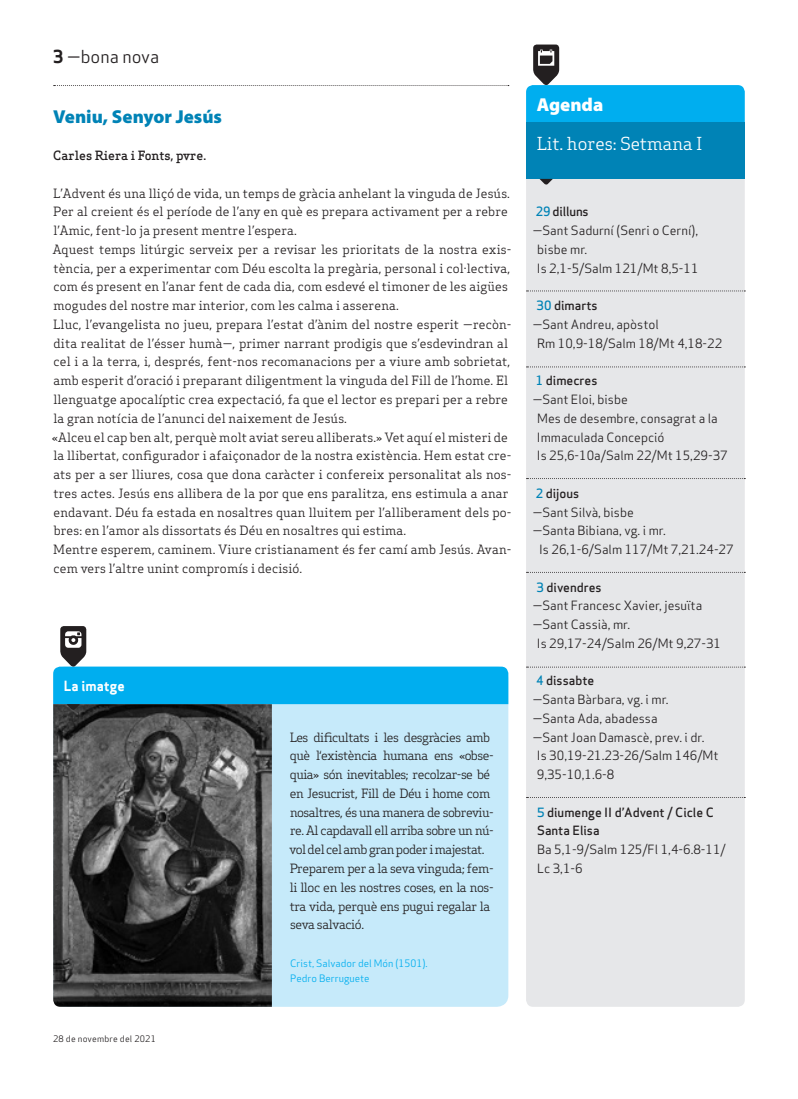
<style>
.page{position:relative;width:798px;height:1099px;background:#fff}
.page>*{position:absolute;margin:0;border:0;box-sizing:border-box;transform-origin:0 0}
.t1{font:900 18.75px "Myriad Pro";color:#0083b6}
.t2{font:900 18.75px "Myriad Pro";color:#fff}
.t3{font:17.5px "Apex Serif";color:#fff}
.t4{font:17.5px "Apex Sans Book T";color:#231f20}
.t5{font:13.75px "Apex Sans Bold T";color:#fff}
.t6{font:12.5px/18.8px "Apex Serif";letter-spacing:.01em;color:#231f20}
.t7{font:12.5px/18.8px "Apex Sans Book T";color:#231f20}
.t8{font:12.5px/18.8px "Apex Serif";letter-spacing:-.04em;color:#231f20}
.t9{font:12.5px/18.8px "Apex Sans Medium T";color:#231f20}
.t10{font:500 12.5px "Apex Serif";color:#231f20}
.t11{font:10px/15px "Apex Sans Book T";color:#00aeef}
.t12{font:8.75px "Apex Sans Book T";letter-spacing:.02em;color:#231f20}
.s1{font-family:"Apex Sans Bold T"}
.s2{color:#0083b6}
</style>
<div class="page">
<svg style="left:54px;top:85px;width:454px;height:1px"></svg>
<div style="left:526px;top:179px;width:218px;height:827px;background:#e6e7e9"></div>
<svg style="left:526px;top:290px;width:219px;height:1px"></svg>
<svg style="left:526px;top:366px;width:219px;height:1px"></svg>
<svg style="left:526px;top:478px;width:219px;height:1px"></svg>
<svg style="left:526px;top:572px;width:219px;height:1px"></svg>
<svg style="left:526px;top:666px;width:219px;height:1px"></svg>
<svg style="left:526px;top:797px;width:219px;height:1px"></svg>
<svg style="left:526px;top:45px;width:218px;height:78px"></svg>
<div style="left:526px;top:123px;width:218px;height:56px;background:#0083b6"></div>
<svg style="left:539px;top:179px;width:13px;height:6px"></svg>
<div style="left:53px;top:666px;width:455px;height:340px;background:#c6eafa;border-radius:11px"></div>
<img style="left:53px;top:710px;width:219px;height:296px">
<svg style="left:53px;top:626px;width:455px;height:84px"></svg>
<h2 class="t4" style="left:53px;top:46px;width:107px"><span class="s1">3</span> —bona nova</h2>
<h1 class="t1" style="left:53px;top:104px;width:170px">Veniu, Senyor Jesús</h1>
<p class="t10" style="left:53px;top:148px;width:154px">Carles Riera i Fonts, pvre.</p>
<p class="t6" style="left:52px;top:183px;width:461px">L’Advent és una lliçó de vida, un temps de gràcia anhelant la vinguda de Jesús.<br>Per al creient és el període de l’any en què es prepara activament per a rebre l’Amic, fent-lo ja present mentre l’espera.<br>Aquest temps litúrgic serveix per a revisar les prioritats de la nostra exis&shy;tència, per a experimentar com Déu escolta la pregària, personal i col·lectiva, com és present en l’anar fent de cada dia, com esdevé el timoner de les aigües mogudes del nostre mar interior, com les calma i asserena.<br>Lluc, l’evangelista no jueu, prepara l’estat d’ànim del nostre esperit —recòn&shy;dita realitat de l’ésser humà—, primer narrant prodigis que s’esdevindran al cel i a la terra, i, després, fent-nos recomanacions per a viure amb sobrietat, amb esperit d’oració i preparant diligentment la vinguda del Fill de l’home. El llenguatge apocalíptic crea expectació, fa que el lector es prepari per a rebre la gran notícia de l’anunci del naixement de Jesús.<br>«Alceu el cap ben alt, perquè molt aviat sereu alliberats.» Vet aquí el misteri de la llibertat, configurador i afaiçonador de la nostra existència. Hem estat cre&shy;ats per a ser lliures, cosa que dona caràcter i confereix personalitat als nos&shy;tres actes. Jesús ens allibera de la por que ens paralitza, ens estimula a anar endavant. Déu fa estada en nosaltres quan lluitem per l’alliberament dels po&shy;bres: en l’amor als dissortats és Déu en nosaltres qui estima.<br>Mentre esperem, caminem. Viure cristianament és fer camí amb Jesús. Avan&shy;cem vers l’altre unint compromís i decisió.</p>
<p class="t5" style="left:64px;top:677px;width:62px">La imatge</p>
<p class="t12" style="left:53px;top:1032px;width:104px">28 de novembre del 2021</p>
<p class="t8" style="left:289px;top:727px;width:205px">Les dificultats i les desgràcies amb què l‘existència humana ens «obse&shy;quia» són inevitables; recolzar-se bé en Jesucrist, Fill de Déu i home com nosaltres, és una manera de sobreviu&shy;re. Al capdavall ell arriba sobre un nú&shy;vol del cel amb gran poder i majestat.<br>Preparem per a la seva vinguda; fem&shy;li lloc en les nostres coses, en la nos&shy;tra vida, perquè ens pugui regalar la seva salvació.</p>
<p class="t11" style="left:290px;top:955px;width:139px">Crist, Salvador del Món (1501).<br>Pedro Berruguete</p>
<h1 class="t2" style="left:536px;top:92px;width:68px">Agenda</h1>
<h2 class="t3" style="left:536px;top:133px;width:167px">Lit. hores: Setmana I</h2>
<p class="t9" style="left:535px;top:202px;width:54px"><span class="s2">29</span> dilluns</p>
<p class="t7" style="left:536px;top:221px;width:163px;text-indent:-4px">—Sant Sadurní (Senri o Cerní), bisbe mr.<br>Is 2,1-5/Salm 121/Mt 8,5-11</p>
<p class="t9" style="left:536px;top:296px;width:62px"><span class="s2">30</span> dimarts</p>
<p class="t7" style="left:537px;top:315px;width:186px;text-indent:-4px">—Sant Andreu, apòstol<br>Rm 10,9-18/Salm 18/Mt 4,18-22</p>
<p class="t9" style="left:535px;top:371px;width:63px"><span class="s2">1</span> dimecres</p>
<p class="t7" style="left:536px;top:390px;width:192px;text-indent:-4px">—Sant Eloi, bisbe<br>Mes de desembre, consagrat a la<br>Immaculada Concepció<br>Is 25,6-10a/Salm 22/Mt 15,29-37</p>
<p class="t9" style="left:535px;top:483px;width:45px"><span class="s2">2</span> dijous</p>
<p class="t7" style="left:532px;top:502px;width:103px">—Sant Silvà, bisbe</p>
<p class="t7" style="left:532px;top:521px;width:134px">—Santa Bibiana, vg. i mr.</p>
<p class="t7" style="left:539px;top:540px;width:196px">Is 26,1-6/Salm 117/Mt 7,21.24-27</p>
<p class="t9" style="left:536px;top:577px;width:67px"><span class="s2">3</span> divendres</p>
<p class="t7" style="left:532px;top:596px;width:171px">—Sant Francesc Xavier, jesuïta</p>
<p class="t7" style="left:532px;top:615px;width:99px">—Sant Cassià, mr.</p>
<p class="t7" style="left:536px;top:633px;width:185px">Is 29,17-24/Salm 26/Mt 9,27-31</p>
<p class="t9" style="left:536px;top:671px;width:60px"><span class="s2">4</span> dissabte</p>
<p class="t7" style="left:532px;top:690px;width:137px">—Santa Bàrbara, vg. i mr.</p>
<p class="t7" style="left:532px;top:708px;width:126px">—Santa Ada, abadessa</p>
<p class="t7" style="left:532px;top:727px;width:173px">—Sant Joan Damascè, prev. i dr.</p>
<p class="t7" style="left:536px;top:746px;width:183px">Is 30,19-21.23-26/Salm 146/Mt</p>
<p class="t7" style="left:536px;top:765px;width:79px">9,35-10,1.6-8</p>
<p class="t9" style="left:537px;top:802px;width:178px"><span class="s2">5</span> diumenge II d’Advent / Cicle C<br>Santa Elisa</p>
<p class="t7" style="left:537px;top:840px;width:190px">Ba 5,1-9/Salm 125/Fl 1,4-6.8-11/<br>Lc 3,1-6</p>
</div>
